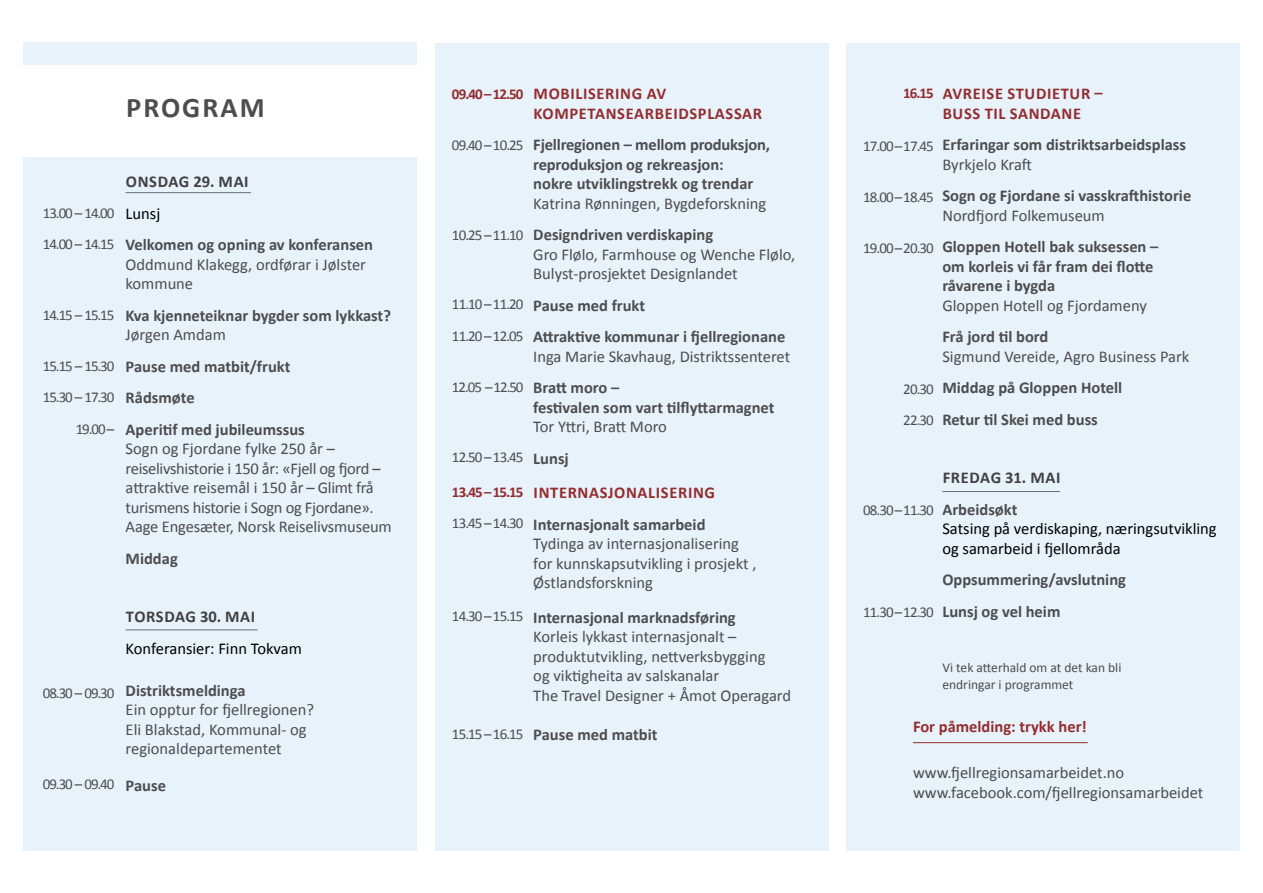
<style>
.page{position:relative;width:1263px;height:893px;background:#fff}
.page>*{position:absolute;margin:0;border:0;box-sizing:border-box;transform-origin:0 0}
.t1{font:700 28.5px "Calibri";letter-spacing:.07em;color:#4d4d4f}
.t2{font:700 16.5px/31.5px "Calibri";color:#4d4d4f}
.t3{font:16.5px/19.5px "Calibri";color:#4d4d4f}
.t4{font:16.5px/19.5px "Calibri";letter-spacing:-.02em;color:#4d4d4f}
.t5{font:16.5px/19.5px "Calibri";color:#000}
.t6{font:700 16.5px/19.5px "Calibri";letter-spacing:.04em;color:#942d2f}
.t7{font:700 16.5px "Calibri";letter-spacing:.04em;color:#414042}
.t8{font:700 16.5px "Calibri";color:#942d2f}
.t9{font:15px/31.5px "Calibri";letter-spacing:-.06em;color:#4d4d4f}
.t10{font:700 15px "Calibri";letter-spacing:-.06em;color:#942d2f}
.t11{font:13.5px/16.5px "Calibri";color:#4d4d4f}
</style>
<div class="page">
<div style="left:24px;top:157px;width:393px;height:693px;background:#e7f2fa"></div>
<div style="left:435px;top:43px;width:393px;height:807px;background:#e7f2fa"></div>
<div style="left:846px;top:43px;width:393px;height:807px;background:#e7f2fa"></div>
<hr style="left:126px;top:192px;width:125px;height:1px;background:#6d6e71">
<hr style="left:913px;top:742px;width:175px;height:1px;background:#942d2f">
<hr style="left:126px;top:629px;width:132px;height:1px;background:#6d6e71">
<hr style="left:942px;top:491px;width:118px;height:1px;background:#6d6e71">
<div style="left:24px;top:43px;width:393px;height:22px;background:#e7f2fa"></div>
<p class="t9" style="left:43px;top:197px;width:73px">13.00 – 14.00<br>14.00 – 14.15</p>
<p class="t9" style="left:43px;top:299px;width:73px">14.15 – 15.15</p>
<p class="t9" style="left:43px;top:350px;width:73px;text-align:right">15.15 – 15.30<br>15.30 – 17.30<br>19.00 –</p>
<p class="t9" style="left:43px;top:677px;width:73px">08.30 – 09.30</p>
<p class="t9" style="left:43px;top:769px;width:73px">09.30 – 09.40</p>
<h1 class="t1" style="left:126px;top:89px;width:140px">program</h1>
<p class="t6" style="left:534px;top:84px;width:230px">Mobilisering av kompetansearbeidsplassar</p>
<p class="t2" style="left:533px;top:135px;width:238px;line-height:19.5px">Fjellregionen – mellom produksjon, reproduksjon og rekreasjon:<br>nokre utviklingstrekk og trendar</p>
<p class="t3" style="left:533px;top:194px;width:235px">Katrina Rønningen, Bygdeforskning</p>
<p class="t2" style="left:533px;top:219px;width:181px">Designdriven verdiskaping</p>
<p class="t3" style="left:533px;top:245px;width:264px">Gro Flølo, Farmhouse og Wenche Flølo,<br>Bulyst-prosjektet Designlandet</p>
<p class="t2" style="left:533px;top:290px;width:254px">Pause med frukt<br>Attraktive kommunar i fjellregionane</p>
<p class="t3" style="left:533px;top:347px;width:258px">Inga Marie Skavhaug, Distriktssenteret</p>
<p class="t2" style="left:533px;top:378px;width:243px;line-height:19.5px">Bratt moro –<br>festivalen som vart tilflyttarmagnet</p>
<p class="t3" style="left:533px;top:417px;width:135px">Tor Yttri, Bratt Moro</p>
<p class="t2" style="left:533px;top:443px;width:37px">Lunsj</p>
<p class="t6" style="left:534px;top:483px;width:36px">INTERNAS</p>
<p class="t6" style="left:608px;top:483px;width:17px">JONALISERING</p>
<p class="t2" style="left:533px;top:509px;width:174px">Internasjonalt samarbeid</p>
<p class="t3" style="left:533px;top:534px;width:225px">Tydinga av internasjonalisering for kunnskapsutvikling i prosjekt ,<br>Østlandsforskning</p>
<p class="t2" style="left:533px;top:602px;width:204px">Internasjonal marknadsføring</p>
<p class="t3" style="left:533px;top:627px;width:259px">Korleis lykkast internasjonalt – produktutvikling, nettverksbygging<br>og viktigheita av salskanalar<br>The Travel Designer + Åmot Operagard</p>
<p class="t2" style="left:533px;top:719px;width:126px">Pause med matbit</p>
<p class="t10" style="left:452px;top:85px;width:73px">09.40 – 12.50</p>
<p class="t9" style="left:452px;top:130px;width:73px">09.40 – 10.25</p>
<p class="t7" style="left:126px;top:171px;width:124px">Onsdag 29. mai</p>
<p class="t5" style="left:126px;top:204px;width:36px">Lunsj</p>
<p class="t2" style="left:126px;top:229px;width:249px">Velkomen og opning av konferansen</p>
<p class="t3" style="left:126px;top:255px;width:242px">Oddmund Klakegg, ordførar i Jølster kommune</p>
<p class="t2" style="left:126px;top:300px;width:267px">Kva kjenneteiknar bygder som lykkast?</p>
<p class="t3" style="left:126px;top:325px;width:102px">Jørgen Amdam</p>
<p class="t2" style="left:126px;top:351px;width:181px">Pause med matbit/frukt<br>Rådsmøte<br>Aperitif med jubileumssus</p>
<p class="t4" style="left:126px;top:439px;width:268px">Sogn og Fjordane fylke 250 år – reiselivshistorie i 150 år: «Fjell og fjord – attraktive reisemål i 150 år – Glimt frå turismens historie i Sogn og Fjordane».<br>Aage Engesæter, Norsk Reiselivsmuseum</p>
<p class="t2" style="left:126px;top:543px;width:54px">Middag</p>
<p class="t9" style="left:452px;top:220px;width:73px">10.25 – 11.10</p>
<p class="t9" style="left:452px;top:289px;width:73px">11.10 – 11.20<br>11.20 – 12.05</p>
<p class="t9" style="left:452px;top:371px;width:73px">12.05 – 12.50</p>
<p class="t9" style="left:452px;top:442px;width:73px">12.50 – 13.45</p>
<p class="t10" style="left:452px;top:482px;width:73px">13.45 – 15.15</p>
<p class="t9" style="left:452px;top:508px;width:73px">13.45 – 14.30</p>
<p class="t9" style="left:452px;top:601px;width:73px">14.30 – 15.15</p>
<p class="t7" style="left:126px;top:606px;width:131px">Torsdag 30. mai</p>
<p class="t5" style="left:126px;top:639px;width:178px">Konferansier: Finn Tokvam</p>
<p class="t2" style="left:126px;top:675px;width:121px">Distriktsmeldinga</p>
<p class="t3" style="left:126px;top:700px;width:190px">Ein opptur for fjellregionen?<br>Eli Blakstad, Kommunal- og regionaldepartementet</p>
<p class="t2" style="left:126px;top:769px;width:42px">Pause</p>
<p class="t9" style="left:452px;top:718px;width:73px">15.15 – 16.15</p>
<p class="t10" style="left:903px;top:84px;width:32px">16.15</p>
<p class="t9" style="left:863px;top:130px;width:72px">17.00 – 17.45</p>
<p class="t9" style="left:863px;top:181px;width:72px">18.00 – 18.45</p>
<p class="t9" style="left:863px;top:232px;width:72px">19.00 – 20.30</p>
<p class="t9" style="left:903px;top:373px;width:32px">20.30<br>22.30</p>
<p class="t6" style="left:943px;top:84px;width:161px">Avreise studietur – buss til Sandane</p>
<p class="t2" style="left:942px;top:129px;width:245px">Erfaringar som distriktsarbeidsplass</p>
<p class="t3" style="left:942px;top:155px;width:91px">Byrkjelo Kraft</p>
<p class="t2" style="left:942px;top:180px;width:250px">Sogn og Fjordane si vasskrafthistorie</p>
<p class="t3" style="left:942px;top:206px;width:164px">Nordfjord Folkemuseum</p>
<p class="t2" style="left:942px;top:237px;width:218px;line-height:19.5px">Gloppen Hotell bak suksessen – om korleis vi får fram dei flotte råvarene i bygda</p>
<p class="t3" style="left:942px;top:296px;width:206px">Gloppen Hotell og Fjordameny</p>
<p class="t2" style="left:942px;top:321px;width:107px">Frå jord til bord</p>
<p class="t3" style="left:942px;top:347px;width:249px">Sigmund Vereide, Agro Business Park</p>
<p class="t2" style="left:942px;top:372px;width:181px">Middag på Gloppen Hotell<br>Retur til Skei med buss</p>
<p class="t9" style="left:863px;top:495px;width:72px">08.30 – 11.30</p>
<p class="t9" style="left:863px;top:597px;width:72px">11.30 – 12.30</p>
<p class="t7" style="left:943px;top:467px;width:119px">Fredag 31. mai</p>
<p class="t2" style="left:942px;top:494px;width:77px">Arbeidsøkt</p>
<p class="t5" style="left:942px;top:519px;width:276px">Satsing på verdiskaping, næringsutvikling og samarbeid i fjellområda</p>
<p class="t2" style="left:942px;top:564px;width:185px">Oppsummering/avslutning<br>Lunsj og vel heim</p>
<p class="t11" style="left:942px;top:660px;width:181px">Vi tek atterhald om at det kan bli endringar i programmet</p>
<p class="t8" style="left:913px;top:716px;width:175px">For påmelding: trykk her!</p>
<p class="t3" style="left:913px;top:763px;width:292px">www.fjellregionsamarbeidet.no www.facebook.com/fjellregionsamarbeidet</p>
</div>
